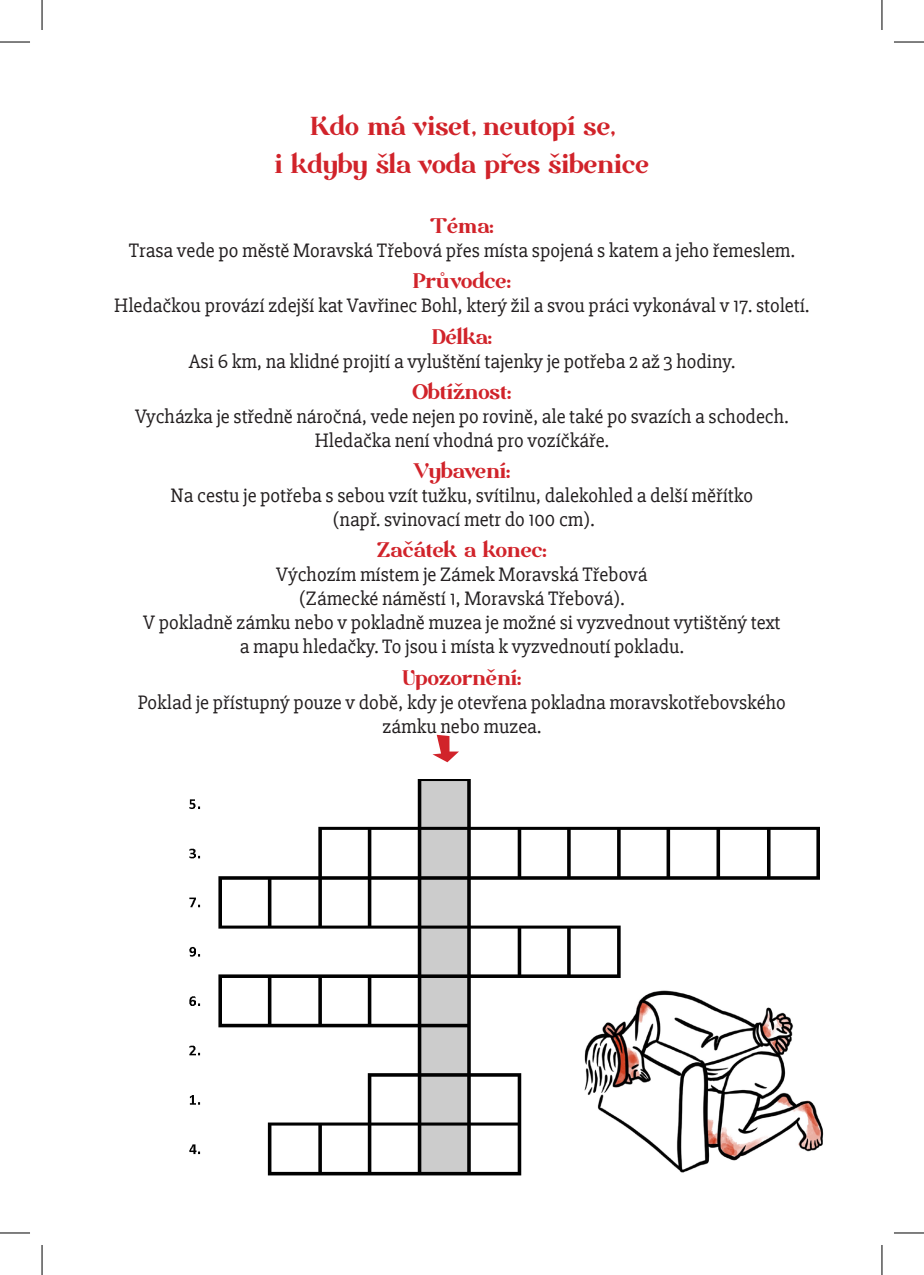
<style>
.page{position:relative;width:924px;height:1275px;background:#fff}
.page>*{position:absolute;margin:0;border:0;box-sizing:border-box;transform-origin:0 0}
.t1{font:700 32px "Milk Drops";color:#d1232a}
.t2{font:700 26px "Milk Drops";color:#d1232a}
.t3{font:20px/24px "Slabo 27 px";color:#231f20;text-align:center}
</style>
<div class="page">
<img style="left:189px;top:779px;width:630px;height:397px">
<svg style="left:432px;top:735px;width:27px;height:27px"></svg>
<img style="left:548px;top:985px;width:276px;height:191px">
<hr style="left:0;top:42px;width:30px;height:1px;background:#000">
<hr style="left:893px;top:42px;width:30px;height:1px;background:#000">
<hr style="left:0;top:1232px;width:30px;height:1px;background:#000">
<hr style="left:893px;top:1232px;width:30px;height:1px;background:#000">
<hr style="left:42px;top:0;width:1px;height:30px;background:#000">
<hr style="left:42px;top:1245px;width:1px;height:30px;background:#000">
<hr style="left:881px;top:0;width:1px;height:30px;background:#000">
<hr style="left:881px;top:1245px;width:1px;height:30px;background:#000">
<p class="t1" style="left:310px;top:108px;width:304px">Kdo má viset, neutopí se,</p>
<p class="t1" style="left:275px;top:146px;width:375px">i kdyby šla voda přes šibenice</p>
<p class="t2" style="left:430px;top:211px;width:65px">Téma:</p>
<p class="t3" style="left:129px;top:238px;width:667px">Trasa vede po městě Moravská Třebová přes místa spojená s katem a jeho řemeslem.</p>
<p class="t2" style="left:412px;top:266px;width:100px">Průvodce:</p>
<p class="t3" style="left:114px;top:294px;width:696px">Hledačkou provází zdejší kat Vavřinec Bohl, který žil a svou práci vykonával v 17. století.</p>
<p class="t2" style="left:431px;top:321px;width:62px">Délka:</p>
<p class="t3" style="left:189px;top:349px;width:547px">Asi 6 km, na klidné projití a vyluštění tajenky je potřeba 2 až 3 hodiny.</p>
<p class="t2" style="left:412px;top:377px;width:100px">Obtížnost:</p>
<p class="t3" style="left:135px;top:404px;width:654px">Vycházka je středně náročná, vede nejen po rovině, ale také po svazích a schodech.<br>Hledačka není vhodná pro vozíčkáře.</p>
<p class="t2" style="left:413px;top:456px;width:98px">Vybavení:</p>
<p class="t3" style="left:170px;top:483px;width:583px">Na cestu je potřeba s sebou vzít tužku, svítilnu, dalekohled a delší měřítko (např. svinovací metr do 100 cm).</p>
<p class="t2" style="left:377px;top:535px;width:171px">Začátek a konec:</p>
<p class="t3" style="left:143px;top:562px;width:638px">Výchozím místem je Zámek Moravská Třebová<br>(Zámecké náměstí 1, Moravská Třebová).<br>V pokladně zámku nebo v pokladně muzea je možné si vyzvednout vytištěný text a mapu hledačky. To jsou i místa k vyzvednoutí pokladu.</p>
<p class="t2" style="left:402px;top:662px;width:120px">Upozornění:</p>
<p class="t3" style="left:138px;top:690px;width:649px">Poklad je přístupný pouze v době, kdy je otevřena pokladna moravskotřebovského zámku nebo muzea.</p>
</div>
